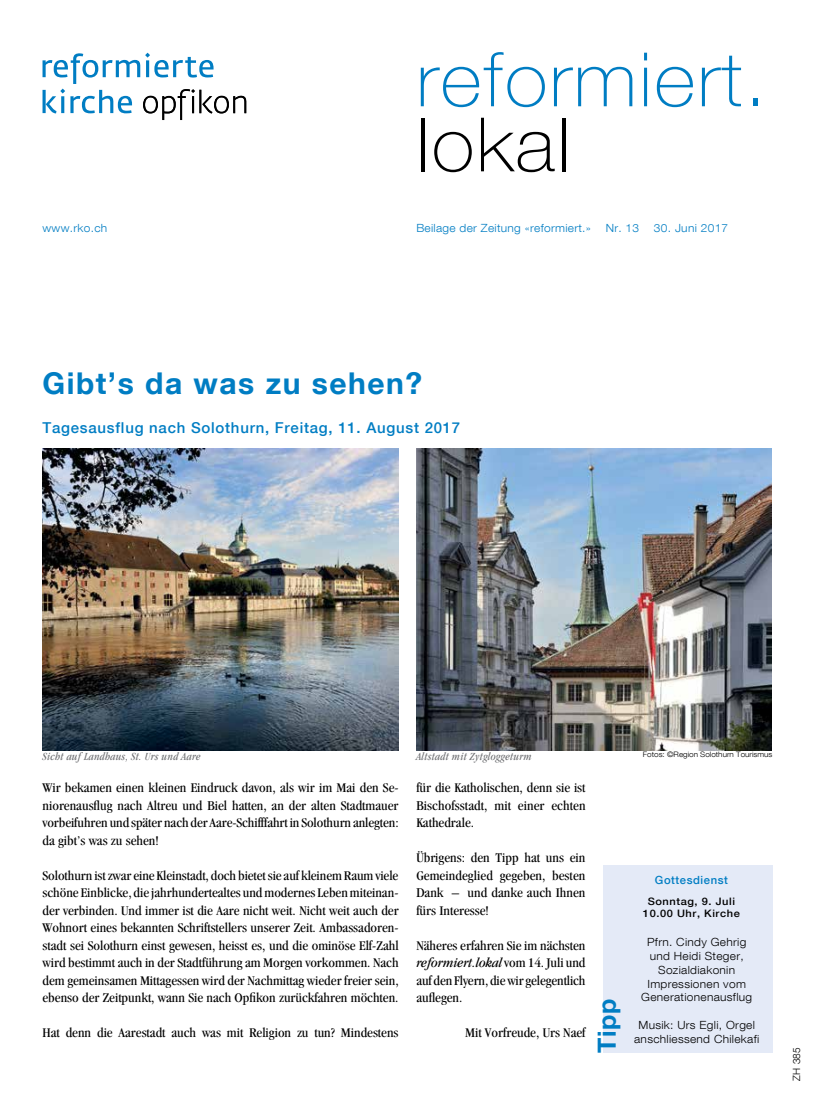
<style>
.page{position:relative;width:815px;height:1106px;background:#fff}
.page>*{position:absolute;margin:0;border:0;box-sizing:border-box;transform-origin:0 0}
.t1{font:100 75px "Helvetica Neue LT Com";letter-spacing:.025em;color:#007dc3;scale:1.06 1}
.t2{font:100 75px "Helvetica Neue LT Com";letter-spacing:.025em;color:#000;scale:1.06 1}
.t3{font:700 30px "Helvetica Neue LT Com";letter-spacing:.05em;color:#007dc3}
.t4{font:700 25px "Helvetica Neue LT Com";color:#007dc3}
.t5{font:500 15px "Helvetica Neue LT Com";letter-spacing:.05em;color:#007dc3}
.t6{font:condensed 13.75px/17.5px "Garamond";color:#000;text-align:justify;scale:1.08 1}
.t7{font:300 11.25px/13.8px "Helvetica Neue LT Com";letter-spacing:.025em;color:#000;text-align:center;scale:1.06 1}
.t8{font:300 11.25px "Helvetica Neue LT Com";letter-spacing:.025em;color:#007dc3;scale:1.06 1}
.t9{font:italic condensed 11.25px "Garamond";letter-spacing:.025em;color:#6d6e71}
.t10{font:500 11.25px "Helvetica Neue LT Com";letter-spacing:.05em;color:#007dc3}
.t11{font:500 10.25px/12.5px "Helvetica Neue LT Com";letter-spacing:.05em;color:#000;text-align:center;scale:1.08 1}
.t12{font:300 10px "Helvetica Neue LT Com";color:#000}
.t13{font:300 7.5px "Helvetica Neue LT Com";color:#000;scale:1.08 1}
.s1{font-style:italic}
</style>
<div class="page">
<svg style="left:43px;top:53px;width:203px;height:67px"></svg>
<img style="left:43px;top:449px;width:355px;height:301px">
<img style="left:416px;top:449px;width:356px;height:301px">
<div style="left:603px;top:865px;width:169px;height:187px;background:#e4eaf7"></div>
<h1 class="t1" style="left:416px;top:35px;width:332px">reformiert.</h1>
<h1 class="t2" style="left:416px;top:100px;width:147px">lokal</h1>
<p class="t8" style="left:43px;top:221px;width:63px">www.rko.ch</p>
<p class="t8" style="left:416px;top:221px;width:166px">Beilage der Zeitung «reformiert.»</p>
<p class="t8" style="left:606px;top:221px;width:33px">Nr. 13</p>
<p class="t8" style="left:654px;top:221px;width:72px">30. Juni 2017</p>
<h2 class="t3" style="left:43px;top:364px;width:381px">Gibt’s da was zu sehen?</h2>
<p class="t5" style="left:43px;top:418px;width:419px">Tagesausflug nach Solothurn, Freitag, 11. August 2017</p>
<p class="t9" style="left:43px;top:750px;width:159px">Sicht auf Landhaus, St. Urs und Aare</p>
<p class="t9" style="left:416px;top:750px;width:117px">Altstadt mit Zytgloggeturm</p>
<p class="t6" style="left:43px;top:778px;width:331px">Wir bekamen einen kleinen Eindruck davon, als wir im Mai den Se&shy;niorenausflug nach Altreu und Biel hatten, an der alten Stadtmauer vorbeifuhren und später nach der Aare-Schifffahrt in Solothurn anlegten: da gibt’s was zu sehen!</p>
<p class="t6" style="left:43px;top:866px;width:331px">Solothurn ist zwar eine Kleinstadt, doch bietet sie auf kleinem Raum viele schöne Einblicke, die jahrhundertealtes und modernes Leben miteinan&shy;der verbinden. Und immer ist die Aare nicht weit. Nicht weit auch der Wohnort eines bekannten Schriftstellers unserer Zeit. Ambassadoren&shy;stadt sei Solothurn einst gewesen, heisst es, und die ominöse Elf-Zahl wird bestimmt auch in der Stadtführung am Morgen vorkommen. Nach dem gemeinsamen Mittagessen wird der Nachmittag wieder freier sein, ebenso der Zeitpunkt, wann Sie nach Opfikon zurückfahren möchten.</p>
<p class="t6" style="left:43px;top:1023px;width:331px">Hat denn die Aarestadt auch was mit Religion zu tun? Mindestens</p>
<p class="t6" style="left:416px;top:778px;width:158px">für die Katholischen, denn sie ist Bischofsstadt, mit einer echten Kathedrale.</p>
<p class="t6" style="left:416px;top:848px;width:158px">Übrigens: den Tipp hat uns ein Gemeindeglied gegeben, besten Dank – und danke auch Ihnen fürs Interesse!</p>
<p class="t6" style="left:416px;top:936px;width:158px">Näheres erfahren Sie im nächsten <span class="s1">reformiert.lokal</span> vom 14. Juli und auf den Flyern, die wir gelegentlich auflegen.</p>
<p class="t6" style="left:465px;top:1023px;width:113px">Mit Vorfreude, Urs Naef</p>
<h3 class="t4" style="left:591px;top:1052px;width:55px;rotate:-90deg">Tipp</h3>
<p class="t13" style="left:643px;top:750px;width:121px">Fotos: ©Region Solothurn Tourismus</p>
<p class="t10" style="left:655px;top:872px;width:74px">Gottesdienst</p>
<p class="t11" style="left:643px;top:895px;width:91px">Sonntag, 9. Juli<br>10.00 Uhr, Kirche</p>
<p class="t7" style="left:641px;top:935px;width:106px">Pfrn. Cindy Gehrig und Heidi Steger,<br>Sozialdiakonin<br>Impressionen vom<br>Generationenausflug</p>
<p class="t7" style="left:634px;top:1017px;width:120px">Musik: Urs Egli, Orgel anschliessend Chilekafi</p>
<p class="t12" style="left:791px;top:1080px;width:34px;rotate:-90deg">ZH 385</p>
</div>
